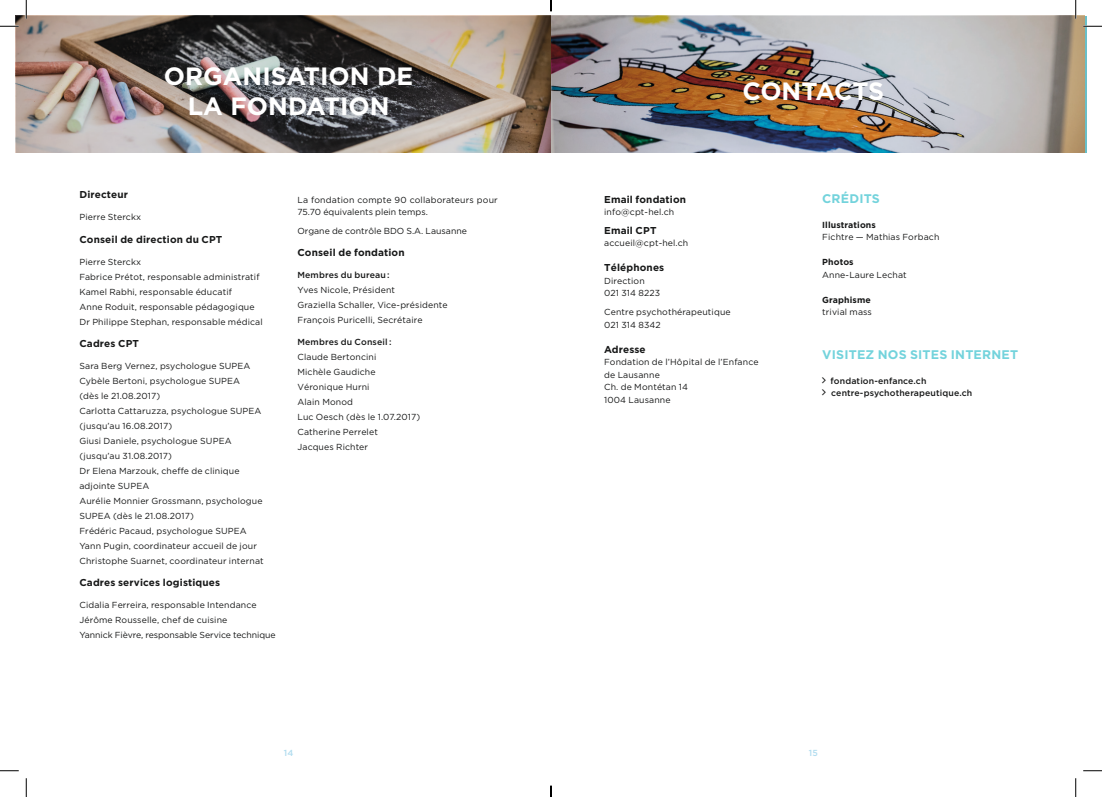
<style>
.page{position:relative;width:1102px;height:797px;background:#fff}
.page>*{position:absolute;margin:0;border:0;box-sizing:border-box;transform-origin:0 0}
.t1{font:700 25px/30px "Gotham";color:#fff;text-align:center}
.t2{font:700 12.5px "Gotham";letter-spacing:.015em;color:#73d3dc}
.t3{font:700 10px "Gotham";letter-spacing:.015em;color:#171818}
.t4{font:8.75px/15px "Gotham";letter-spacing:.015em;color:#171818}
.t5{font:500 8.75px/12.5px "Gotham";letter-spacing:.015em;color:#171818}
.t6{font:700 8.75px "Gotham";letter-spacing:.015em;color:#171818}
.t7{font:500 8.75px "Gotham";color:#b0dcef}
</style>
<div class="page">
<img style="left:16px;top:16px;width:1067px;height:137px">
<img style="left:551px;top:16px;width:535px;height:136px">
<svg style="left:0;top:25px;width:19px;height:2px"></svg>
<svg style="left:1083px;top:25px;width:18px;height:2px"></svg>
<svg style="left:0;top:770px;width:19px;height:1px"></svg>
<svg style="left:1083px;top:770px;width:18px;height:1px"></svg>
<svg style="left:25px;top:0;width:2px;height:19px"></svg>
<svg style="left:25px;top:778px;width:2px;height:19px"></svg>
<svg style="left:1074px;top:0;width:2px;height:19px"></svg>
<svg style="left:1075px;top:778px;width:1px;height:19px"></svg>
<svg style="left:550px;top:785px;width:1px;height:12px"></svg>
<h1 class="t1" style="left:164px;top:60px;width:251px">ORGANISATION DE<br>LA FONDATION</h1>
<p class="t3" style="left:79px;top:189px;width:50px">Directeur</p>
<p class="t4" style="left:79px;top:210px;width:63px">Pierre Sterckx</p>
<p class="t3" style="left:79px;top:233px;width:144px">Conseil de direction du CPT</p>
<p class="t4" style="left:79px;top:254px;width:185px">Pierre Sterckx<br>Fabrice Prétot, responsable administratif Kamel Rabhi, responsable éducatif<br>Anne Roduit, responsable pédagogique Dr Philippe Stephan, responsable médical</p>
<p class="t3" style="left:79px;top:337px;width:61px">Cadres CPT</p>
<p class="t4" style="left:79px;top:358px;width:186px">Sara Berg Vernez, psychologue SUPEA<br>Cybèle Bertoni, psychologue SUPEA<br>(dès le 21.08.2017)<br>Carlotta Cattaruzza, psychologue SUPEA (jusqu’au 16.08.2017)<br>Giusi Daniele, psychologue SUPEA (jusqu’au 31.08.2017)<br>Dr Elena Marzouk, cheffe de clinique adjointe SUPEA<br>Aurélie Monnier Grossmann, psychologue<br>SUPEA (dès le 21.08.2017)<br>Frédéric Pacaud, psychologue SUPEA<br>Yann Pugin, coordinateur accueil de jour<br>Christophe Suarnet, coordinateur internat</p>
<p class="t3" style="left:79px;top:576px;width:142px">Cadres services logistiques</p>
<p class="t4" style="left:79px;top:597px;width:198px">Cidalia Ferreira, responsable Intendance<br>Jérôme Rousselle, chef de cuisine<br>Yannick Fièvre, responsable Service technique</p>
<p class="t4" style="left:297px;top:193px;width:202px;line-height:12.5px">La fondation compte 90 collaborateurs pour<br>75.70 équivalents plein temps.</p>
<p class="t4" style="left:297px;top:223px;width:171px">Organe de contrôle BDO S.A. Lausanne</p>
<p class="t3" style="left:297px;top:247px;width:109px">Conseil de fondation</p>
<p class="t5" style="left:297px;top:268px;width:94px">Membres du bureau :</p>
<p class="t4" style="left:297px;top:282px;width:152px">Yves Nicole, Président<br>Graziella Schaller, Vice-présidente<br>François Puricelli, Secrétaire</p>
<p class="t5" style="left:297px;top:335px;width:95px">Membres du Conseil :</p>
<p class="t4" style="left:297px;top:349px;width:124px">Claude Bertoncini<br>Michèle Gaudiche<br>Véronique Hurni<br>Alain Monod<br>Luc Oesch (dès le 1.07.2017)<br>Catherine Perrelet<br>Jacques Richter</p>
<h1 class="t1" style="left:742px;top:75px;width:143px">CONTACTS</h1>
<p class="t3" style="left:604px;top:193px;width:83px">Email fondation</p>
<p class="t4" style="left:604px;top:204px;width:72px">info@cpt-hel.ch</p>
<p class="t3" style="left:604px;top:224px;width:54px">Email CPT</p>
<p class="t4" style="left:604px;top:235px;width:86px">accueil@cpt-hel.ch</p>
<p class="t3" style="left:604px;top:262px;width:62px">Téléphones</p>
<p class="t4" style="left:604px;top:274px;width:57px;line-height:12.5px">Direction<br>021 314 8223</p>
<p class="t4" style="left:604px;top:306px;width:128px;line-height:12.5px">Centre psychothérapeutique<br>021 314 8342</p>
<p class="t3" style="left:604px;top:343px;width:43px">Adresse</p>
<p class="t4" style="left:604px;top:355px;width:156px;line-height:12.5px">Fondation de l’Hôpital de l’Enfance de Lausanne<br>Ch. de Montétan 14<br>1004 Lausanne</p>
<h2 class="t2" style="left:822px;top:191px;width:59px">CRÉDITS</h2>
<p class="t6" style="left:822px;top:219px;width:55px">Illustrations</p>
<p class="t4" style="left:822px;top:229px;width:119px">Fichtre — Mathias Forbach</p>
<p class="t6" style="left:822px;top:257px;width:33px">Photos</p>
<p class="t4" style="left:822px;top:267px;width:86px">Anne-Laure Lechat</p>
<p class="t6" style="left:822px;top:294px;width:50px">Graphisme</p>
<p class="t4" style="left:822px;top:304px;width:51px">trivial mass</p>
<h2 class="t2" style="left:822px;top:347px;width:197px">VISITEZ NOS SITES INTERNET</h2>
<p class="t5" style="left:830px;top:374px;width:143px">fondation-enfance.ch centre-psychotherapeutique.ch</p>
<p class="t7" style="left:284px;top:747px;width:11px">14</p>
<p class="t7" style="left:808px;top:747px;width:10px">15</p>
</div>
